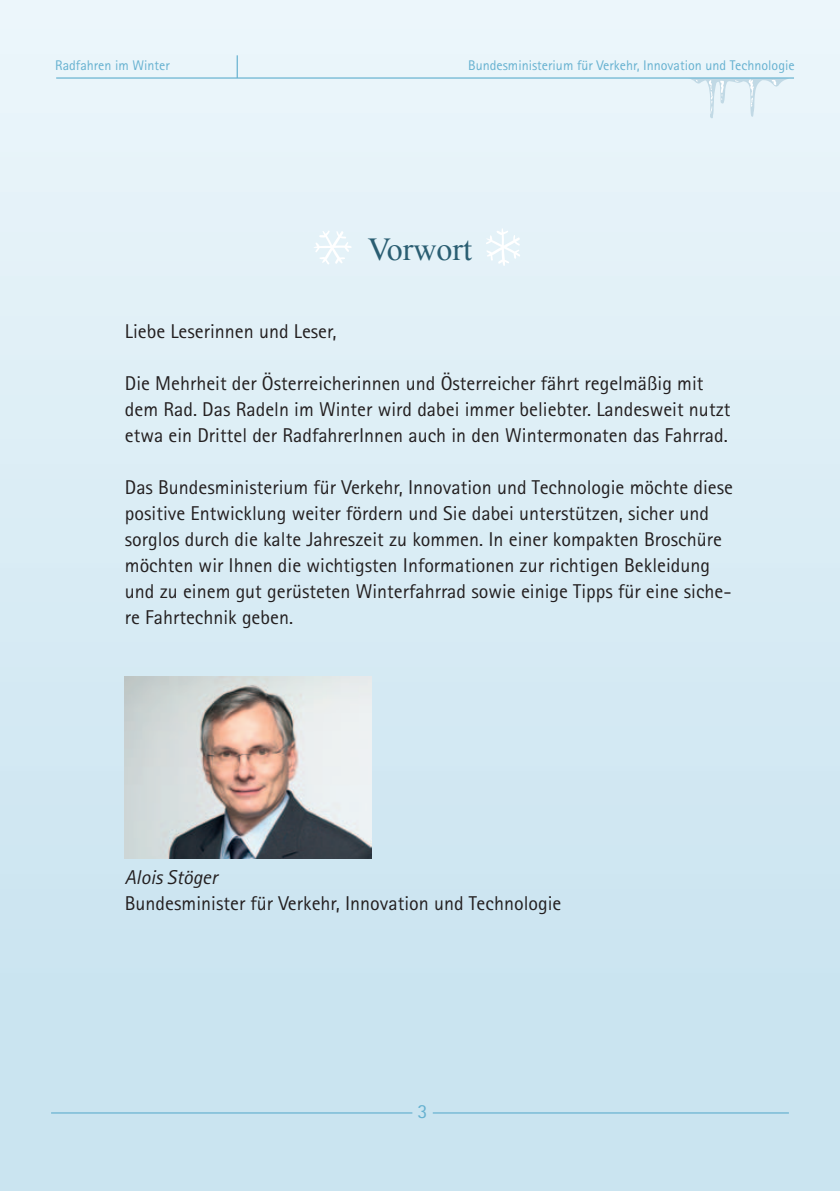
<style>
.page{position:relative;width:840px;height:1191px;background:#fff}
.page>*{position:absolute;margin:0;border:0;box-sizing:border-box;transform-origin:0 0}
.t1{font:32px "Times New Roman";color:#2a5e72}
.t2{font:20px/26px "Rotis Sans Serif";color:#231f20}
.t3{font:italic 20px "Rotis Sans Serif";color:#231f20}
.t4{font:20px "Rotis Sans Serif";color:#66b1d0}
.t5{font:14px "Rotis Sans Serif";color:#66b1d0}
</style>
<div class="page">
<div style="left:0;top:0;width:839px;height:1191px;background:linear-gradient(to bottom,#ecf6fb,#c5e1ee)"></div>
<svg style="left:687px;top:79px;width:101px;height:40px;background:#e4f0f6"></svg>
<hr style="left:51px;top:1112px;width:737px;height:1px;background:#66b1d0">
<hr style="left:56px;top:77px;width:737px;height:2px;background:#66b1d0">
<div style="left:412px;top:1104px;width:20px;height:20px;background:#cae4f0"></div>
<hr style="left:236px;top:55px;width:2px;height:23px;background:#66b1d0">
<img style="left:125px;top:676px;width:246px;height:182px">
<svg style="left:313px;top:230px;width:39px;height:35px"></svg>
<svg style="left:485px;top:228px;width:35px;height:38px"></svg>
<p class="t5" style="left:55px;top:57px;width:116px">Radfahren im Winter</p>
<p class="t5" style="left:468px;top:57px;width:328px">Bundesministerium für Verkehr, Innovation und Technologie</p>
<h1 class="t1" style="left:367px;top:228px;width:106px">Vorwort</h1>
<p class="t2" style="left:125px;top:318px;width:213px">Liebe Leserinnen und Leser,</p>
<p class="t2" style="left:125px;top:370px;width:606px">Die Mehrheit der Österreicherinnen und Österreicher fährt regelmäßig mit dem Rad. Das Radeln im Winter wird dabei immer beliebter. Landesweit nutzt etwa ein Drittel der RadfahrerInnen auch in den Wintermonaten das Fahrrad.</p>
<p class="t2" style="left:125px;top:474px;width:609px">Das Bundesministerium für Verkehr, Innovation und Technologie möchte diese positive Entwicklung weiter fördern und Sie dabei unterstützen, sicher und sorglos durch die kalte Jahreszeit zu kommen. In einer kompakten Broschüre möchten wir Ihnen die wichtigsten Informationen zur richtigen Bekleidung und zu einem gut gerüsteten Winterfahrrad sowie einige Tipps für eine siche&shy;re Fahrtechnik geben.</p>
<p class="t3" style="left:125px;top:865px;width:94px">Alois Stöger</p>
<p class="t2" style="left:125px;top:890px;width:438px">Bundesminister für Verkehr, Innovation und Technologie</p>
<p class="t4" style="left:417px;top:1099px;width:11px">3</p>
</div>
